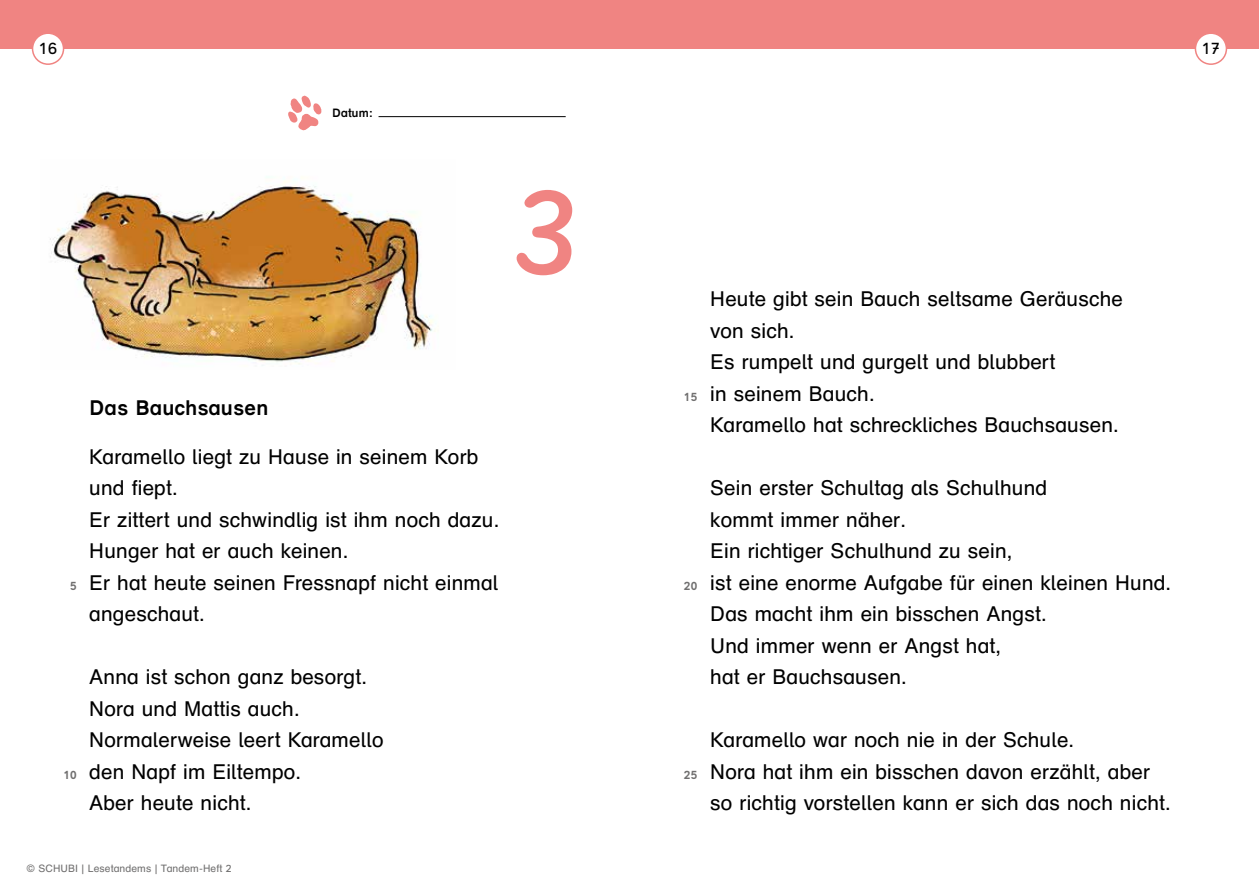
<style>
.page{position:relative;width:1259px;height:893px;background:#fff}
.page>*{position:absolute;margin:0;border:0;box-sizing:border-box;transform-origin:0 0}
.t1{font:700 120px "bs Jannis Hand 1";color:#f08482}
.t2{font:21px/31.5px "bs Druckschrift Gru 1";color:#000}
.t3{font:700 21px "bs Druckschrift Gru 1";color:#000}
.t4{font:16.5px "bs Druckschrift Gru 1";color:#000}
.t5{font:700 12px "bs Druckschrift Gru 1";color:#706f6f}
.t6{font:700 12px "bs Druckschrift Gru 1";color:#000}
.t7{font:10.5px "bs Druckschrift Gru 1";color:#706f6f}
</style>
<div class="page">
<div style="left:0;top:0;width:1259px;height:48px;background:#f08482"></div>
<div style="left:1195px;top:33px;width:31px;height:31px;background:#fff;border-radius:50%"></div>
<div style="left:1194px;top:32px;width:33px;height:33px;border:2px solid #f08482;border-radius:50%"></div>
<div style="left:33px;top:33px;width:31px;height:31px;background:#fff;border-radius:50%"></div>
<div style="left:32px;top:32px;width:32px;height:33px;border:2px solid #f08482;border-radius:50%"></div>
<hr style="left:378px;top:116px;width:188px;height:1px;background:#000">
<svg style="left:288px;top:95px;width:33px;height:36px"></svg>
<img style="left:50px;top:177px;width:386px;height:189px">
<p class="t4" style="left:39px;top:39px;width:20px">16</p>
<p class="t6" style="left:332px;top:106px;width:42px">Datum:</p>
<h1 class="t1" style="left:513px;top:156px;width:70px">3</h1>
<p class="t5" style="left:70px;top:578px;width:8px">5</p>
<p class="t3" style="left:89px;top:395px;width:181px">Das Bauchsausen</p>
<p class="t2" style="left:89px;top:441px;width:412px">Karamello liegt zu Hause in seinem Korb und fiept.<br>Er zittert und schwindlig ist ihm noch dazu.<br>Hunger hat er auch keinen.<br>Er hat heute seinen Fressnapf nicht einmal angeschaut.</p>
<p class="t5" style="left:63px;top:767px;width:15px">10</p>
<p class="t2" style="left:89px;top:661px;width:296px">Anna ist schon ganz besorgt.<br>Nora und Mattis auch.<br>Normalerweise leert Karamello den Napf im Eiltempo.<br>Aber heute nicht.</p>
<p class="t7" style="left:27px;top:862px;width:207px">© SCHUBI | Lesetandems | Tandem-Heft 2</p>
<p class="t4" style="left:1201px;top:39px;width:20px">17</p>
<p class="t5" style="left:684px;top:389px;width:15px">15</p>
<p class="t2" style="left:710px;top:283px;width:414px">Heute gibt sein Bauch seltsame Geräusche von sich.<br>Es rumpelt und gurgelt und blubbert<br>in seinem Bauch.<br>Karamello hat schreckliches Bauchsausen.</p>
<p class="t5" style="left:684px;top:578px;width:15px">20</p>
<p class="t2" style="left:710px;top:472px;width:463px">Sein erster Schultag als Schulhund<br>kommt immer näher.<br>Ein richtiger Schulhund zu sein,<br>ist eine enorme Aufgabe für einen kleinen Hund.<br>Das macht ihm ein bisschen Angst.<br>Und immer wenn er Angst hat,<br>hat er Bauchsausen.</p>
<p class="t5" style="left:684px;top:767px;width:15px">25</p>
<p class="t2" style="left:710px;top:724px;width:462px">Karamello war noch nie in der Schule.<br>Nora hat ihm ein bisschen davon erzählt, aber so richtig vorstellen kann er sich das noch nicht.</p>
</div>
